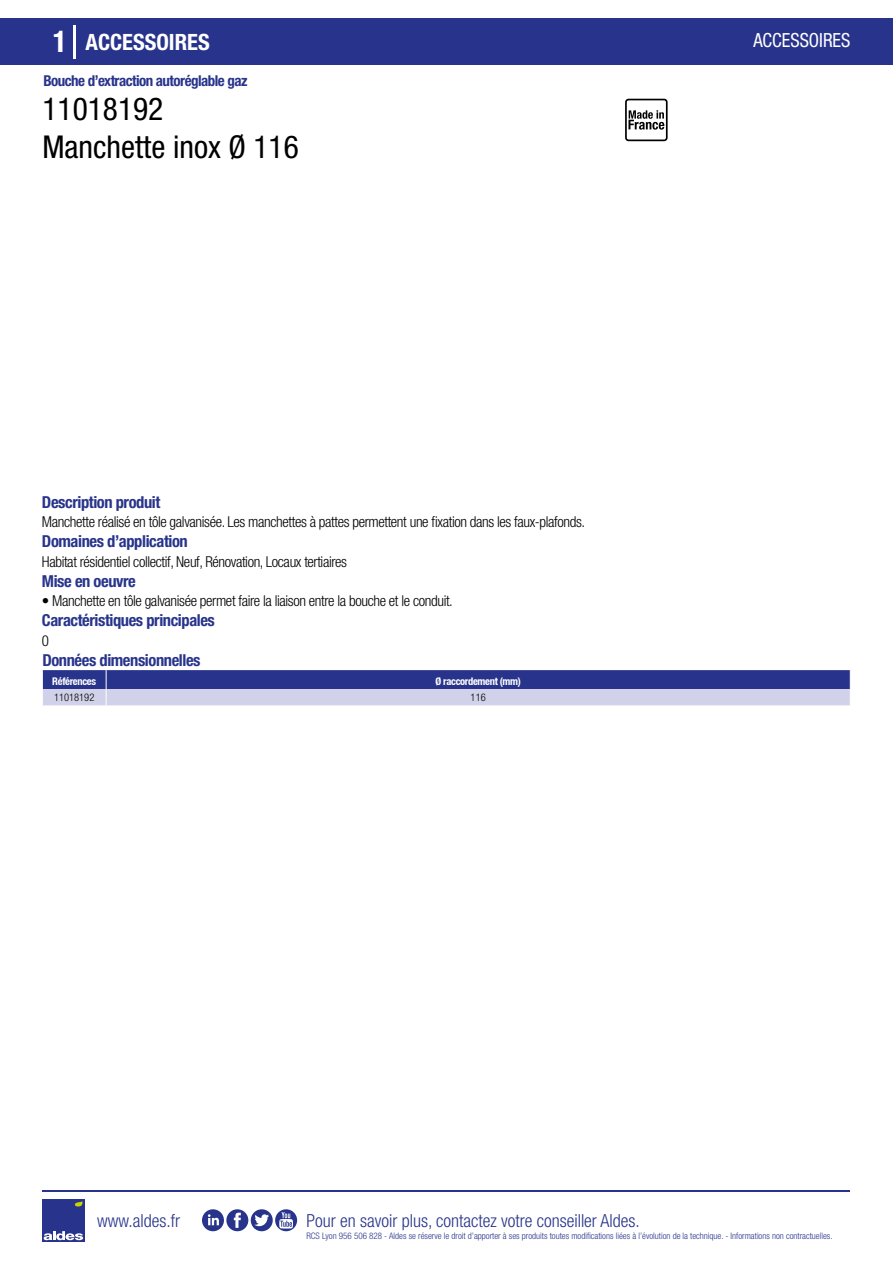
<style>
.page{position:relative;width:893px;height:1263px;background:#fff}
.page>*{position:absolute;margin:0;border:0;box-sizing:border-box;transform-origin:0 0}
.t1{font:condensed 31.5px/37.8px "Helvetica Neue LT Std";color:#000}
.t2{font:700 condensed 22.5px "Helvetica Neue LT Std";color:#fff}
.t3{font:condensed 19.5px "Helvetica Neue LT Std";color:#fff;scale:.95 1}
.t4{font:300 condensed 18px "Helvetica Neue";color:#28348b}
.t5{font:700 condensed 16.5px "Helvetica Neue LT Std";letter-spacing:-.025em;color:#28348b}
.t6{font:300 condensed 15px "Helvetica Neue LT Std";letter-spacing:-.025em;color:#000}
.t7{font:700 condensed 15px "Helvetica Neue LT Std";letter-spacing:-.035em;color:#28348b}
.t8{font:700 condensed 10.5px "Helvetica Neue";letter-spacing:-.03em;color:#fff}
.t9{font:300 condensed 10.5px "Helvetica Neue";color:#000}
.t10{font:300 condensed 9px "Helvetica Neue";color:#28348b}
.s1{font-size:30px}
</style>
<div class="page">
<div style="left:1px;top:18px;width:892px;height:46px;background:#28348b"></div>
<svg style="left:625px;top:99px;width:43px;height:42px"></svg>
<hr style="left:74px;top:25px;width:2px;height:33px;background:#fff">
<div style="left:42px;top:1199px;width:42px;height:43px;background:#28348b"></div>
<svg style="left:44px;top:1231px;width:39px;height:9px"></svg>
<svg style="left:75px;top:1201px;width:8px;height:5px"></svg>
<hr style="left:42px;top:1190px;width:808px;height:1px;background:#28348b">
<svg style="left:202px;top:1209px;width:95px;height:22px"></svg>
<svg style="left:42px;top:670px;width:809px;height:36px;background:#7a80b8"></svg>
<h2 class="t2" style="left:53px;top:28px;width:158px"><span class="s1">1</span> ACCESSOIRES</h2>
<h3 class="t3" style="left:753px;top:29px;width:104px">ACCESSOIRES</h3>
<p class="t7" style="left:43px;top:71px;width:206px">Bouche d’extraction autoréglable gaz</p>
<h1 class="t1" style="left:42px;top:90px;width:258px">11018192<br>Manchette inox Ø 116</h1>
<p class="t5" style="left:42px;top:492px;width:120px">Description produit</p>
<p class="t5" style="left:42px;top:531px;width:147px">Domaines d’application</p>
<p class="t5" style="left:42px;top:571px;width:95px">Mise en oeuvre</p>
<p class="t6" style="left:42px;top:513px;width:545px">Manchette réalisé en tôle galvanisée. Les manchettes à pattes permettent une fixation dans les faux-plafonds.</p>
<p class="t6" style="left:42px;top:553px;width:307px">Habitat résidentiel collectif, Neuf, Rénovation, Locaux tertiaires</p>
<p class="t6" style="left:42px;top:592px;width:412px">• Manchette en tôle galvanisée permet faire la liaison entre la bouche et le conduit.</p>
<p class="t5" style="left:42px;top:610px;width:174px">Caractéristiques principales</p>
<p class="t6" style="left:42px;top:632px;width:9px">0</p>
<p class="t5" style="left:42px;top:650px;width:160px">Données dimensionnelles</p>
<p class="t8" style="left:52px;top:674px;width:45px">Références</p>
<p class="t8" style="left:435px;top:674px;width:87px">Ø raccordement (mm)</p>
<p class="t9" style="left:54px;top:692px;width:42px">11018192</p>
<p class="t9" style="left:471px;top:692px;width:17px">116</p>
<p class="t4" style="left:97px;top:1211px;width:84px">www.aldes.fr</p>
<p class="t4" style="left:306px;top:1211px;width:335px">Pour en savoir plus, contactez votre conseiller Aldes.</p>
<p class="t10" style="left:306px;top:1230px;width:528px">RCS Lyon 956 506 828 - Aldes se réserve le droit d’apporter à ses produits toutes modifications liées à l’évolution de la technique. - Informations non contractuelles.</p>
</div>
